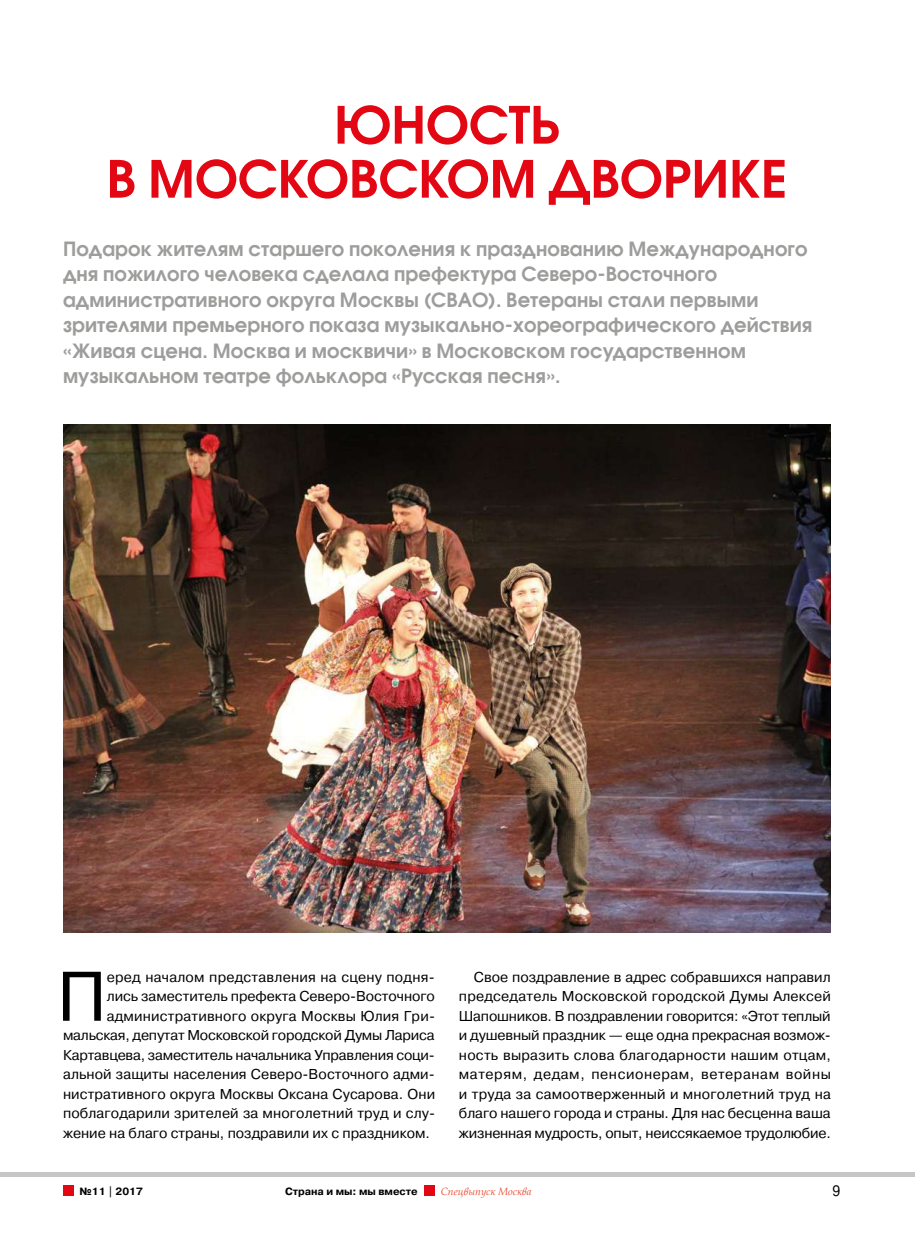
<style>
.page{position:relative;width:915px;height:1234px;background:#fff}
.page>*{position:absolute;margin:0;border:0;box-sizing:border-box;transform-origin:0 0}
.t1{font:69.9px "Pragmatica";color:#000}
.t2{font:600 51px "Avant Garde Gothic C";color:#e30613}
.t3{font:600 19.5px/25.5px "Avant Garde Gothic C";letter-spacing:.005em;color:#9d9d9c}
.t4{font:15px "Pragmatica";color:#000;scale:.9 1}
.t5{font:14.25px/19.5px "Pragmatica";color:#000;text-align:justify}
.t6{font:700 10.5px "Pragmatica C";color:#000}
.t7{font:italic 10.5px "Book Antiqua";color:#e94f35}
</style>
<div class="page">
<img style="left:63px;top:425px;width:767px;height:507px">
<div style="left:423px;top:1185px;width:11px;height:10px;background:#e30613"></div>
<div style="left:63px;top:1185px;width:11px;height:10px;background:#e30613"></div>
<div style="left:0;top:1171px;width:914px;height:5px;background:#c6c6c6"></div>
<h2 class="t2" style="left:334px;top:94px;width:126px">ЮнОСТЬ</h2>
<h2 class="t2" style="left:106px;top:148px;width:128px">В МОСКО</h2>
<h2 class="t2" style="left:349px;top:148px;width:67px">ВСКО</h2>
<h2 class="t2" style="left:489px;top:148px;width:164px">М ДВОРИКЕ</h2>
<p class="t3" style="left:63px;top:235px;width:750px">Подарок жителям старшего поколения к празднованию Международного дня пожилого человека сделала префектура Северо-Восточного административного округа Москвы (СВАО). Ветераны стали первыми зрителями премьерного показа музыкально-хореографического действия «Живая сцена. Москва и москвичи» в Московском государственном музыкальном театре фольклора «Русская песня».</p>
<h1 class="t1" style="left:57px;top:953px;width:51px">П</h1>
<p class="t5" style="left:107px;top:967px;width:329px">еред началом представления на сцену подня-</p>
<p class="t5" style="left:107px;top:986px;width:329px">лись заместитель префекта Северо-Восточного</p>
<p class="t5" style="left:107px;top:1006px;width:329px">административного округа Москвы Юлия Гри-</p>
<p class="t5" style="left:63px;top:1025px;width:373px">мальская, депутат Московской городской Думы Лариса</p>
<p class="t5" style="left:63px;top:1045px;width:373px">Картавцева, заместитель начальника Управления соци-</p>
<p class="t5" style="left:63px;top:1064px;width:373px">альной защиты населения Северо-Восточного адми-</p>
<p class="t5" style="left:63px;top:1084px;width:373px">нистративного округа Москвы Оксана Сусарова. Они</p>
<p class="t5" style="left:63px;top:1103px;width:373px">поблагодарили зрителей за многолетний труд и слу-</p>
<p class="t5" style="left:63px;top:1123px;width:368px">жение на благо страны, поздравили их с праздником.</p>
<p class="t5" style="left:459px;top:967px;width:373px;text-indent:15px">Свое поздравление в адрес собравшихся направил председатель Московской городской Думы Алексей Шапошников. В поздравлении говорится: «Этот теплый и душевный праздник — еще одна прекрасная возмож&shy;ность выразить слова благодарности нашим отцам, матерям, дедам, пенсионерам, ветеранам войны и труда за самоотверженный и многолетний труд на благо нашего города и страны. Для нас бесценна ваша жизненная мудрость, опыт, неиссякаемое трудолюбие.</p>
<p class="t6" style="left:80px;top:1185px;width:65px">№11 | 2017</p>
<p class="t6" style="left:285px;top:1185px;width:134px">Страна и мы: мы вместе</p>
<p class="t7" style="left:441px;top:1183px;width:92px">Спецвыпуск Москва</p>
<p class="t4" style="left:832px;top:1181px;width:10px">9</p>
</div>
